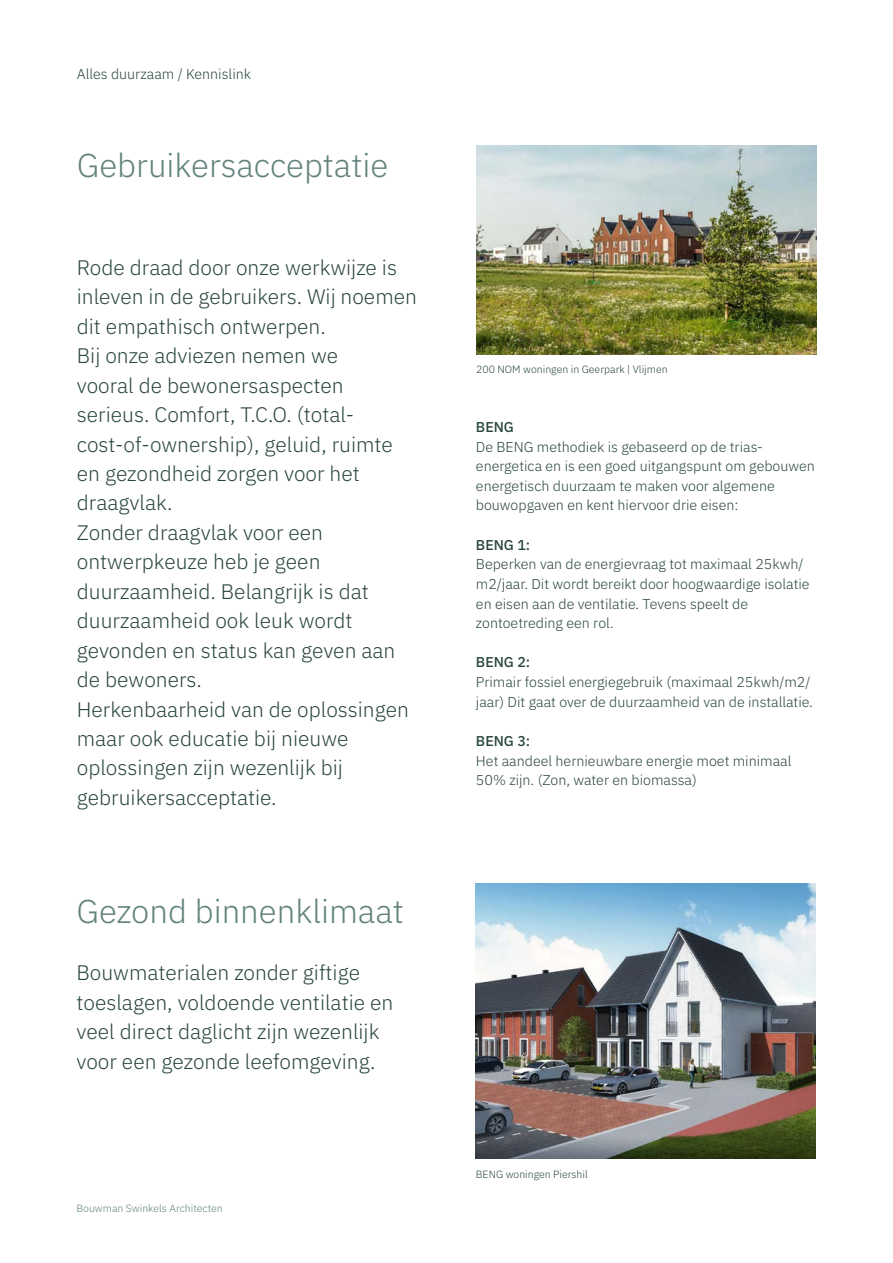
<style>
.page{position:relative;width:893px;height:1263px;background:#fff}
.page>*{position:absolute;margin:0;border:0;box-sizing:border-box;transform-origin:0 0}
.Titel_Kop_M_22{font:300 33px "IBM Plex Sans";color:#63827d}
.Intro_en_inleiding_M_14{font:300 21px/29.4px "IBM Plex Sans";color:#294540}
.Paragraaftekst_S_9_5{font:300 14.25px/19.6px "IBM Plex Sans";color:#294540}
.Paragraaftekst_kop{font:500 14.25px "IBM Plex Sans";color:#294540}
.Onderschrift_XS_7{font:300 10.5px "IBM Plex Sans";color:#294540}
.t1{font:300 10.5px "IBM Plex Sans";color:#63827d}
</style>
<div class="page">
<img style="left:476px;top:145px;width:340px;height:210px">
<img style="left:476px;top:883px;width:340px;height:275px">
<p class="Paragraaftekst_S_9_5" style="left:77px;top:62px;width:176px">Alles duurzaam / Kennislink</p>
<p class="Titel_Kop_M_22" style="left:77px;top:140px;width:313px">Gebruikersacceptatie</p>
<p class="Intro_en_inleiding_M_14" style="left:77px;top:251px;width:342px">Rode draad door onze werkwijze is inleven in de gebruikers. Wij noemen dit empathisch ontwerpen.</p>
<p class="Intro_en_inleiding_M_14" style="left:77px;top:339px;width:318px">Bij onze adviezen nemen we vooral de bewonersaspecten serieus. Comfort, T.C.O. (total&shy;cost-of-ownership), geluid, ruimte en gezondheid zorgen voor het draagvlak.</p>
<p class="Intro_en_inleiding_M_14" style="left:77px;top:516px;width:320px">Zonder draagvlak voor een ontwerpkeuze heb je geen duurzaamheid. Belangrijk is dat duurzaamheid ook leuk wordt gevonden en status kan geven aan de bewoners.</p>
<p class="Intro_en_inleiding_M_14" style="left:77px;top:693px;width:334px">Herkenbaarheid van de oplossingen maar ook educatie bij nieuwe oplossingen zijn wezenlijk bij gebruikersacceptatie.</p>
<p class="Titel_Kop_M_22" style="left:77px;top:886px;width:329px">Gezond binnenklimaat</p>
<p class="Intro_en_inleiding_M_14" style="left:77px;top:956px;width:318px">Bouwmaterialen zonder giftige toeslagen, voldoende ventilatie en veel direct daglicht zijn wezenlijk voor een gezonde leefomgeving.</p>
<p class="t1" style="left:77px;top:1200px;width:148px">Bouwman Swinkels Architecten</p>
<p class="Onderschrift_XS_7" style="left:476px;top:361px;width:193px">200 NOM woningen in Geerpark | Vlijmen</p>
<p class="Paragraaftekst_kop" style="left:476px;top:416px;width:40px">BENG</p>
<p class="Paragraaftekst_S_9_5" style="left:476px;top:435px;width:340px">De BENG methodiek is gebaseerd op de trias&shy;energetica en is een goed uitgangspunt om gebouwen energetisch duurzaam te maken voor algemene bouwopgaven en kent hiervoor drie eisen:</p>
<p class="Paragraaftekst_kop" style="left:476px;top:533px;width:56px">BENG 1:</p>
<p class="Paragraaftekst_S_9_5" style="left:476px;top:553px;width:335px">Beperken van de energievraag tot maximaal 25kwh/ m2/jaar. Dit wordt bereikt door hoogwaardige isolatie</p>
<p class="Paragraaftekst_S_9_5" style="left:476px;top:592px;width:274px">en eisen aan de ventilatie. Tevens speelt de zontoetreding een rol.</p>
<p class="Paragraaftekst_kop" style="left:476px;top:651px;width:56px">BENG 2:</p>
<p class="Paragraaftekst_S_9_5" style="left:476px;top:671px;width:339px">Primair fossiel energiegebruik (maximaal 25kwh/m2/ jaar) Dit gaat over de duurzaamheid van de installatie.</p>
<p class="Paragraaftekst_kop" style="left:476px;top:730px;width:56px">BENG 3:</p>
<p class="Paragraaftekst_S_9_5" style="left:476px;top:749px;width:317px">Het aandeel hernieuwbare energie moet minimaal<br>50% zijn. (Zon, water en biomassa)</p>
<p class="Onderschrift_XS_7" style="left:476px;top:1166px;width:113px">BENG woningen Piershil</p>
</div>
